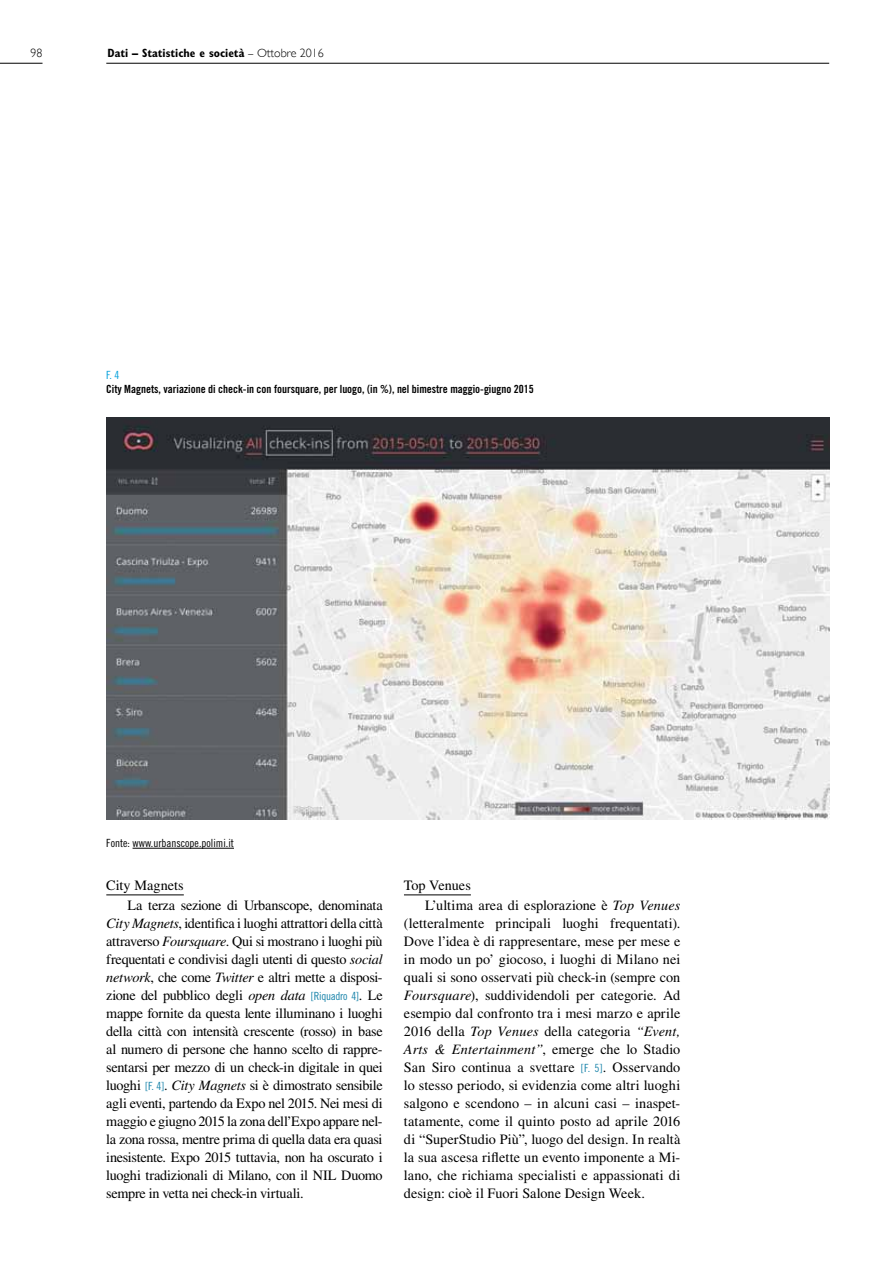
<style>
.page{position:relative;width:893px;height:1263px;background:#fff}
.page>*{position:absolute;margin:0;border:0;box-sizing:border-box;transform-origin:0 0}
.t1{font:14.25px/18px "Times LT Std";letter-spacing:-.005em;color:#000}
.t2{font:700 condensed 12px "Gill Sans MT Std";color:#000}
.t3{font:300 12px "Gill Sans";color:#000}
.t4{font:11.25px "Trade Gothic LT Std Bd Cn 20";color:#000}
.t5{font:11.25px "Trade Gothic LT Std Cn 18";color:#000}
.t6{font:11.25px "Trade Gothic LT Std Cn 18";color:#009fdb}
.s1{font-family:"Gill Sans";font-weight:300;font-stretch:normal}
.s2{font-style:italic}
.s3{font-family:"Trade Gothic LT Std Cn 18";font-size:11.25px;color:#1a84aa}
</style>
<div class="page">
<hr style="left:106px;top:63px;width:723px;height:1px;background:#000">
<hr style="left:0;top:63px;width:43px;height:1px;background:#000">
<hr style="left:106px;top:894px;width:78px;height:1px;background:#000">
<hr style="left:404px;top:894px;width:67px;height:1px;background:#000">
<hr style="left:133px;top:848px;width:101px;height:1px;background:#000">
<img style="left:106px;top:417px;width:723px;height:402px">
<p class="t3" style="left:31px;top:46px;width:13px">98</p>
<p class="t2" style="left:108px;top:46px;width:218px">Dati – Statistiche e società <span class="s1">– Ottobre 2016</span></p>
<p class="t6" style="left:106px;top:369px;width:15px">F. 4</p>
<p class="t4" style="left:106px;top:382px;width:429px">City Magnets, variazione di check-in con foursquare, per luogo, (in %), nel bimestre maggio-giugno 2015</p>
<p class="t5" style="left:106px;top:836px;width:129px">Fonte: www.urbanscope.polimi.it</p>
<p class="t1" style="left:128px;top:876px;width:257px;line-height:19.5px;text-indent:-21px">City Magnets<br>La terza sezione di Urbanscope, denominata</p>
<p class="t1" style="left:106px;top:914px;width:278px;text-align:justify"><span class="s2">City Magnets</span>, identifica i luoghi attrattori della città attraverso <span class="s2">Foursquare</span>. Qui si mostrano i luoghi più frequentati e condivisi dagli utenti di questo <span class="s2">social network</span>, che come <span class="s2">Twitter</span> e altri mette a disposi&shy;zione del pubblico degli <span class="s2">open data</span> <span class="s3">[Riquadro 4]</span>. Le mappe fornite da questa lente illuminano i luoghi della città con intensità crescente (rosso) in base al numero di persone che hanno scelto di rappre&shy;sentarsi per mezzo di un check-in digitale in quei luoghi <span class="s3">[F. 4]</span>. <span class="s2">City Magnets</span> si è dimostrato sensibile agli eventi, partendo da Expo nel 2015. Nei mesi di maggio e giugno 2015 la zona dell’Expo appare nel&shy;la zona rossa, mentre prima di quella data era quasi inesistente. Expo 2015 tuttavia, non ha oscurato i luoghi tradizionali di Milano, con il NIL Duomo sempre in vetta nei check-in virtuali.</p>
<p class="t1" style="left:425px;top:876px;width:257px;line-height:19.5px;text-indent:-21px">Top Venues<br>L’ultima area di esplorazione è <span class="s2">Top Venues</span></p>
<p class="t1" style="left:404px;top:914px;width:278px;text-align:justify">(letteralmente principali luoghi frequentati).<br>Dove l’idea è di rappresentare, mese per mese e in modo un po’ giocoso, i luoghi di Milano nei quali si sono osservati più check-in (sempre con <span class="s2">Foursquare</span>), suddividendoli per categorie. Ad esempio dal confronto tra i mesi marzo e aprile 2016 della <span class="s2">Top Venues</span> della categoria <span class="s2">“Event, Arts &amp; Entertainment”</span>, emerge che lo Stadio San Siro continua a svettare <span class="s3">[F. 5]</span>. Osservando lo stesso periodo, si evidenzia come altri luoghi salgono e scendono – in alcuni casi – inaspet&shy;tatamente, come il quinto posto ad aprile 2016 di “SuperStudio Più”, luogo del design. In realtà la sua ascesa riflette un evento imponente a Mi&shy;lano, che richiama specialisti e appassionati di design: cioè il Fuori Salone Design Week.</p>
</div>
